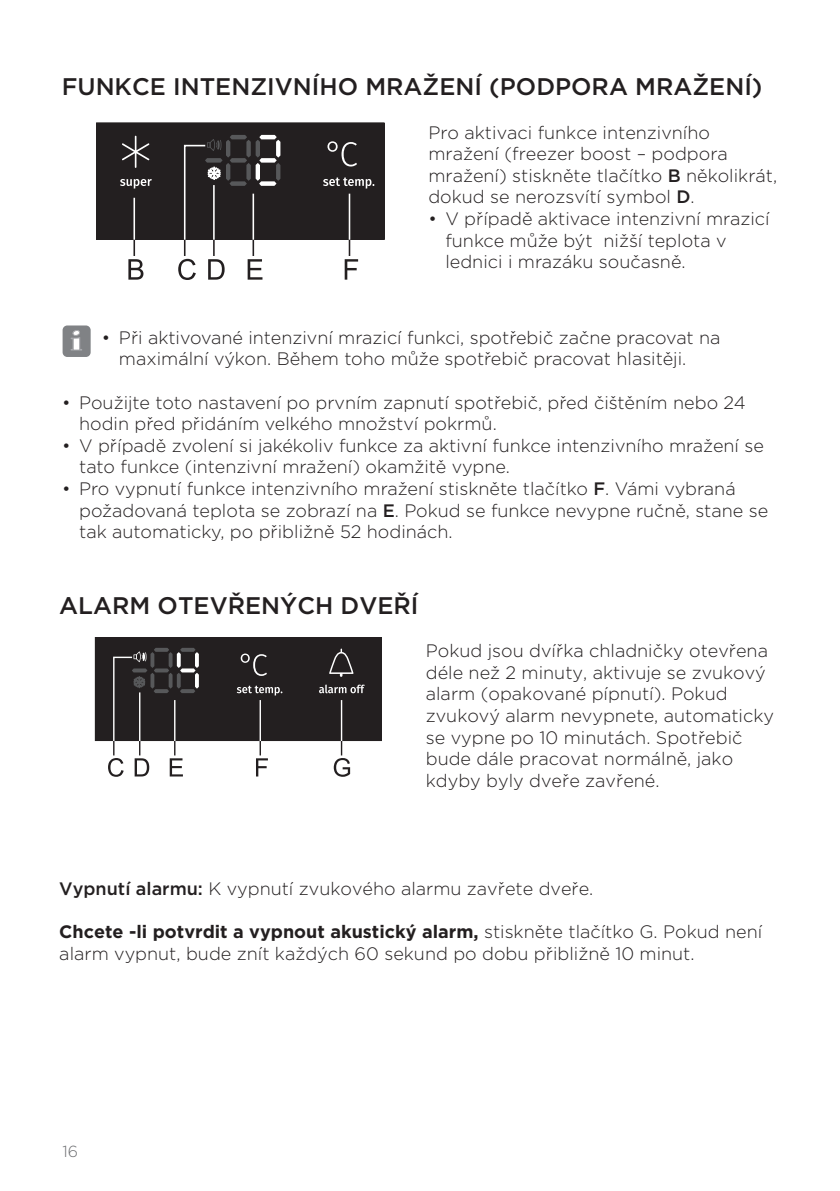
<style>
.page{position:relative;width:840px;height:1191px;background:#fff}
.page>*{position:absolute;margin:0;border:0;box-sizing:border-box;transform-origin:0 0}
.t1{font:900 29.2px "Bodoni MT Black";color:#fff}
.besedilo{font:500 24px "Gotham";color:#231f20}
.seznam{font:300 18px/21.6px "Gotham";color:#231f20}
.besedilo-2{font:300 18px/21.6px "Gotham";color:#231f20}
.t2{font:300 16px "Gotham";color:#6c6d70}
.s1{font-weight:500}
.s2{font-weight:700}
</style>
<div class="page">
<hr style="left:139px;top:702px;width:1px;height:53px;background:#231f20">
<svg style="left:134px;top:758px;width:15px;height:18px"></svg>
<hr style="left:113px;top:702px;width:1px;height:53px;background:#231f20">
<svg style="left:108px;top:758px;width:16px;height:19px"></svg>
<hr style="left:174px;top:702px;width:1px;height:53px;background:#231f20">
<svg style="left:170px;top:758px;width:13px;height:18px"></svg>
<hr style="left:259px;top:702px;width:2px;height:53px;background:#231f20">
<svg style="left:256px;top:758px;width:12px;height:18px"></svg>
<hr style="left:340px;top:702px;width:2px;height:53px;background:#231f20">
<svg style="left:333px;top:758px;width:17px;height:19px"></svg>
<svg style="left:94px;top:637px;width:288px;height:105px;background:#2f2b2c"></svg>
<div style="left:63px;top:325px;width:28px;height:32px;background:#808285;border-radius:5px"></div>
<hr style="left:133px;top:197px;width:2px;height:59px;background:#231f20">
<svg style="left:128px;top:259px;width:15px;height:21px"></svg>
<hr style="left:213px;top:197px;width:1px;height:59px;background:#231f20">
<svg style="left:208px;top:259px;width:16px;height:21px"></svg>
<hr style="left:184px;top:197px;width:1px;height:59px;background:#231f20">
<svg style="left:178px;top:259px;width:18px;height:21px"></svg>
<hr style="left:252px;top:197px;width:2px;height:59px;background:#231f20">
<svg style="left:247px;top:259px;width:15px;height:21px"></svg>
<hr style="left:348px;top:197px;width:2px;height:59px;background:#231f20">
<svg style="left:344px;top:259px;width:14px;height:21px"></svg>
<svg style="left:96px;top:123px;width:289px;height:118px;background:#302c2d"></svg>
<p class="besedilo" style="left:62px;top:71px;width:702px">FUNKCE INTENZIVNÍHO MRAŽENÍ (PODPORA MRAŽENÍ)</p>
<p class="besedilo-2" style="left:428px;top:121px;width:350px">Pro aktivaci funkce intenzivního mražení (freezer boost – podpora mražení) stiskněte tlačítko <span class="s1">B</span> několikrát, dokud se nerozsvítí symbol <span class="s1">D</span>.</p>
<p class="seznam" style="left:445px;top:207px;width:325px;text-indent:-17px">• V případě aktivace intenzivní mrazicí funkce může být nižší teplota v lednici i mrazáku současně.</p>
<p class="t1" style="left:71px;top:321px;width:12px">i</p>
<p class="seznam" style="left:119px;top:326px;width:602px;text-indent:-17px">• Při aktivované intenzivní mrazicí funkci, spotřebič začne pracovat na maximální výkon. Během toho může spotřebič pracovat hlasitěji.</p>
<p class="seznam" style="left:79px;top:391px;width:667px;text-indent:-17px">• Použijte toto nastavení po prvním zapnutí spotřebič, před čištěním nebo 24 hodin před přidáním velkého množství pokrmů.</p>
<p class="seznam" style="left:79px;top:434px;width:686px;text-indent:-17px">• V případě zvolení si jakékoliv funkce za aktivní funkce intenzivního mražení se tato funkce (intenzivní mražení) okamžitě vypne.</p>
<p class="seznam" style="left:79px;top:477px;width:690px;text-indent:-17px">• Pro vypnutí funkce intenzivního mražení stiskněte tlačítko <span class="s1">F</span>. Vámi vybraná požadovaná teplota se zobrazí na <span class="s1">E</span>. Pokud se funkce nevypne ručně, stane se tak automaticky, po přibližně 52 hodinách.</p>
<p class="besedilo" style="left:59px;top:590px;width:360px">ALARM OTEVŘENÝCH DVEŘÍ</p>
<p class="besedilo-2" style="left:425px;top:639px;width:349px">Pokud jsou dvířka chladničky otevřena déle než 2 minuty, aktivuje se zvukový alarm (opakované pípnutí). Pokud zvukový alarm nevypnete, automaticky se vypne po 10 minutách. Spotřebič bude dále pracovat normálně, jako kdyby byly dveře zavřené.</p>
<p class="besedilo-2" style="left:59px;top:877px;width:535px"><span class="s1">Vypnutí alarmu:</span> K vypnutí zvukového alarmu zavřete dveře.</p>
<p class="besedilo-2" style="left:59px;top:920px;width:704px"><span class="s2">Chcete -li potvrdit a vypnout akustický alarm,</span> stiskněte tlačítko G. Pokud není alarm vypnut, bude znít každých 60 sekund po dobu přibližně 10 minut.</p>
<p class="t2" style="left:62px;top:1140px;width:17px">16</p>
</div>
